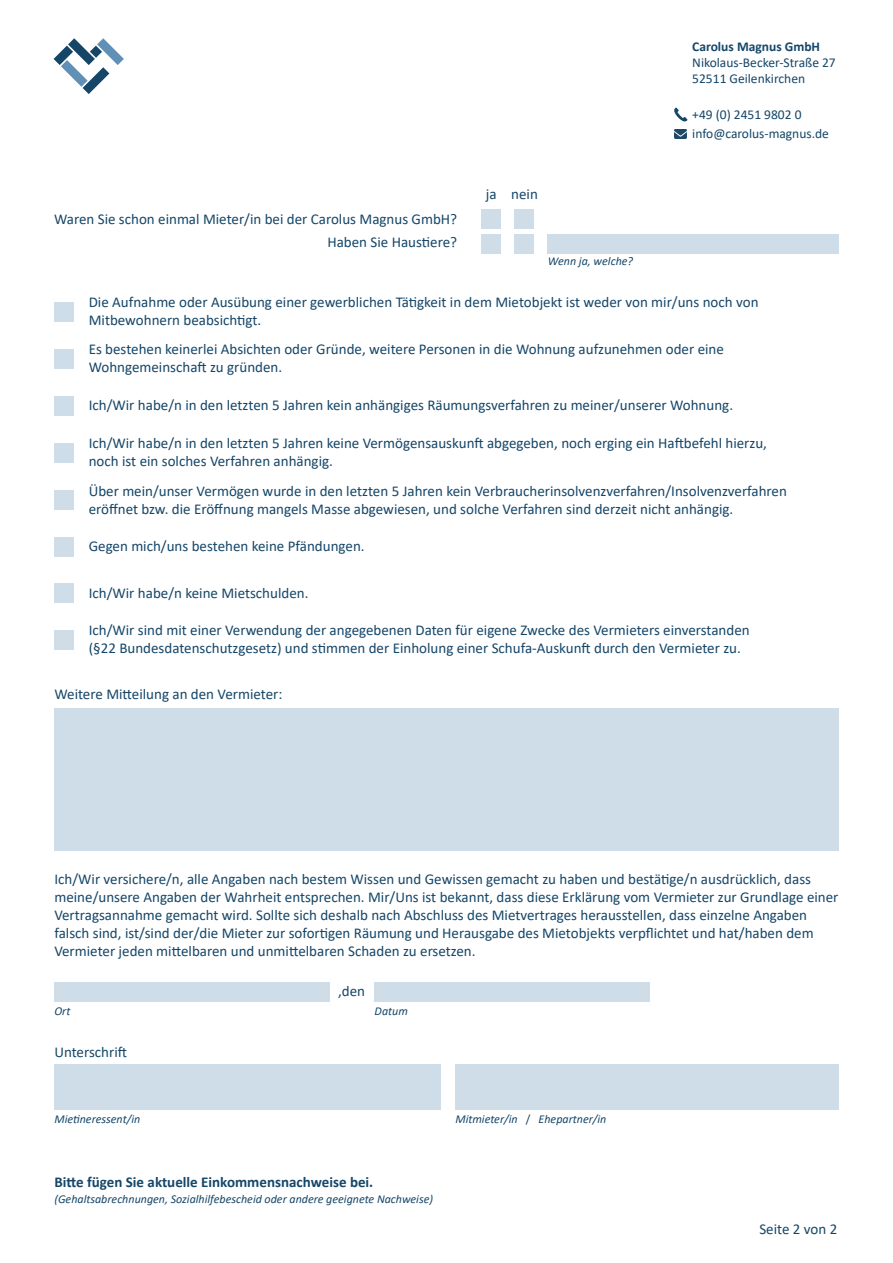
<style>
.page{position:relative;width:893px;height:1263px;background:#fff}
.page>*{position:absolute;margin:0;border:0;box-sizing:border-box;transform-origin:0 0}
.t1{font:15px/18px "Calibri";color:#154668}
.t2{font:700 15px "Calibri";color:#154668}
.t3{font:13.5px/16.2px "Calibri";color:#154668}
.t4{font:700 13.5px "Calibri";color:#154668}
.t5{font:italic 12px "Calibri";color:#154668}
.s1{font-style:normal}
</style>
<div class="page">
<svg style="left:674px;top:129px;width:13px;height:10px"></svg>
<svg style="left:674px;top:108px;width:13px;height:14px"></svg>
<svg style="left:54px;top:38px;width:70px;height:56px"></svg>
<div style="left:481px;top:209px;width:19px;height:19px;background:#cfdde8"></div>
<div style="left:481px;top:234px;width:19px;height:19px;background:#cfdde8"></div>
<div style="left:514px;top:209px;width:20px;height:19px;background:#cfdde8"></div>
<div style="left:514px;top:234px;width:20px;height:19px;background:#cfdde8"></div>
<div style="left:548px;top:234px;width:291px;height:19px;background:#cfdde8"></div>
<div style="left:54px;top:303px;width:19px;height:19px;background:#cfdde8"></div>
<div style="left:54px;top:350px;width:19px;height:19px;background:#cfdde8"></div>
<div style="left:54px;top:396px;width:19px;height:20px;background:#cfdde8"></div>
<div style="left:54px;top:443px;width:19px;height:20px;background:#cfdde8"></div>
<div style="left:54px;top:490px;width:19px;height:19px;background:#cfdde8"></div>
<div style="left:54px;top:537px;width:19px;height:19px;background:#cfdde8"></div>
<div style="left:54px;top:583px;width:19px;height:20px;background:#cfdde8"></div>
<div style="left:54px;top:630px;width:19px;height:19px;background:#cfdde8"></div>
<div style="left:54px;top:708px;width:785px;height:142px;background:#cfdde8"></div>
<div style="left:54px;top:982px;width:276px;height:20px;background:#cfdde8"></div>
<div style="left:375px;top:982px;width:275px;height:20px;background:#cfdde8"></div>
<div style="left:54px;top:1065px;width:387px;height:45px;background:#cfdde8"></div>
<div style="left:455px;top:1065px;width:384px;height:45px;background:#cfdde8"></div>
<p class="t1" style="left:54px;top:209px;width:405px">Waren Sie schon einmal Mieter/in bei der Carolus Magnus GmbH?</p>
<p class="t1" style="left:327px;top:232px;width:131px">Haben Sie Haustiere?</p>
<p class="t1" style="left:486px;top:185px;width:53px">ja nein</p>
<p class="t4" style="left:692px;top:36px;width:129px">Carolus Magnus GmbH</p>
<p class="t3" style="left:692px;top:54px;width:145px">Nikolaus-Becker-Straße 27<br>52511 Geilenkirchen</p>
<p class="t3" style="left:692px;top:104px;width:138px;line-height:19.5px">+49 (0) 2451 9802 0 info@carolus-magnus.de</p>
<p class="t5" style="left:548px;top:253px;width:87px">Wenn ja, welche?</p>
<p class="t1" style="left:89px;top:293px;width:671px">Die Aufnahme oder Ausübung einer gewerblichen Tätigkeit in dem Mietobjekt ist weder von mir/uns noch von<br>Mitbewohnern beabsichtigt.</p>
<p class="t1" style="left:89px;top:340px;width:637px">Es bestehen keinerlei Absichten oder Gründe, weitere Personen in die Wohnung aufzunehmen oder eine<br>Wohngemeinschaft zu gründen.</p>
<p class="t1" style="left:89px;top:395px;width:646px">Ich/Wir habe/n in den letzten 5 Jahren kein anhängiges Räumungsverfahren zu meiner/unserer Wohnung.</p>
<p class="t1" style="left:89px;top:434px;width:680px">Ich/Wir habe/n in den letzten 5 Jahren keine Vermögensauskunft abgegeben, noch erging ein Haftbefehl hierzu, noch ist ein solches Verfahren anhängig.</p>
<p class="t1" style="left:89px;top:481px;width:700px">Über mein/unser Vermögen wurde in den letzten 5 Jahren kein Verbraucherinsolvenzverfahren/Insolvenzverfahren eröffnet bzw. die Eröffnung mangels Masse abgewiesen, und solche Verfahren sind derzeit nicht anhängig.</p>
<p class="t1" style="left:89px;top:536px;width:277px">Gegen mich/uns bestehen keine Pfändungen.</p>
<p class="t1" style="left:89px;top:584px;width:221px">Ich/Wir habe/n keine Mietschulden.</p>
<p class="t1" style="left:89px;top:620px;width:662px">Ich/Wir sind mit einer Verwendung der angegebenen Daten für eigene Zwecke des Vermieters einverstanden (§22 Bundesdatenschutzgesetz) und stimmen der Einholung einer Schufa-Auskunft durch den Vermieter zu.</p>
<p class="t1" style="left:54px;top:685px;width:230px">Weitere Mitteilung an den Vermieter:</p>
<p class="t1" style="left:54px;top:870px;width:786px">Ich/Wir versichere/n, alle Angaben nach bestem Wissen und Gewissen gemacht zu haben und bestätige/n ausdrücklich, dass meine/unsere Angaben der Wahrheit entsprechen. Mir/Uns ist bekannt, dass diese Erklärung vom Vermieter zur Grundlage einer Vertragsannahme gemacht wird. Sollte sich deshalb nach Abschluss des Mietvertrages herausstellen, dass einzelne Angaben falsch sind, ist/sind der/die Mieter zur sofortigen Räumung und Herausgabe des Mietobjekts verpflichtet und hat/haben dem Vermieter jeden mittelbaren und unmittelbaren Schaden zu ersetzen.</p>
<p class="t5" style="left:54px;top:1002px;width:17px">Ort</p>
<p class="t1" style="left:54px;top:1042px;width:74px">Unterschrift</p>
<p class="t1" style="left:338px;top:982px;width:28px">,den</p>
<p class="t5" style="left:375px;top:1002px;width:35px">Datum</p>
<p class="t5" style="left:54px;top:1110px;width:87px">Mietineressent/in</p>
<p class="t5" style="left:455px;top:1110px;width:152px">Mitmieter/in <span class="s1">/</span> Ehepartner/in</p>
<p class="t2" style="left:54px;top:1171px;width:320px">Bitte fügen Sie aktuelle Einkommensnachweise bei.</p>
<p class="t5" style="left:54px;top:1191px;width:380px">(Gehaltsabrechnungen, Sozialhilfebescheid oder andere geeignete Nachweise)</p>
<p class="t1" style="left:759px;top:1220px;width:79px">Seite 2 von 2</p>
</div>
